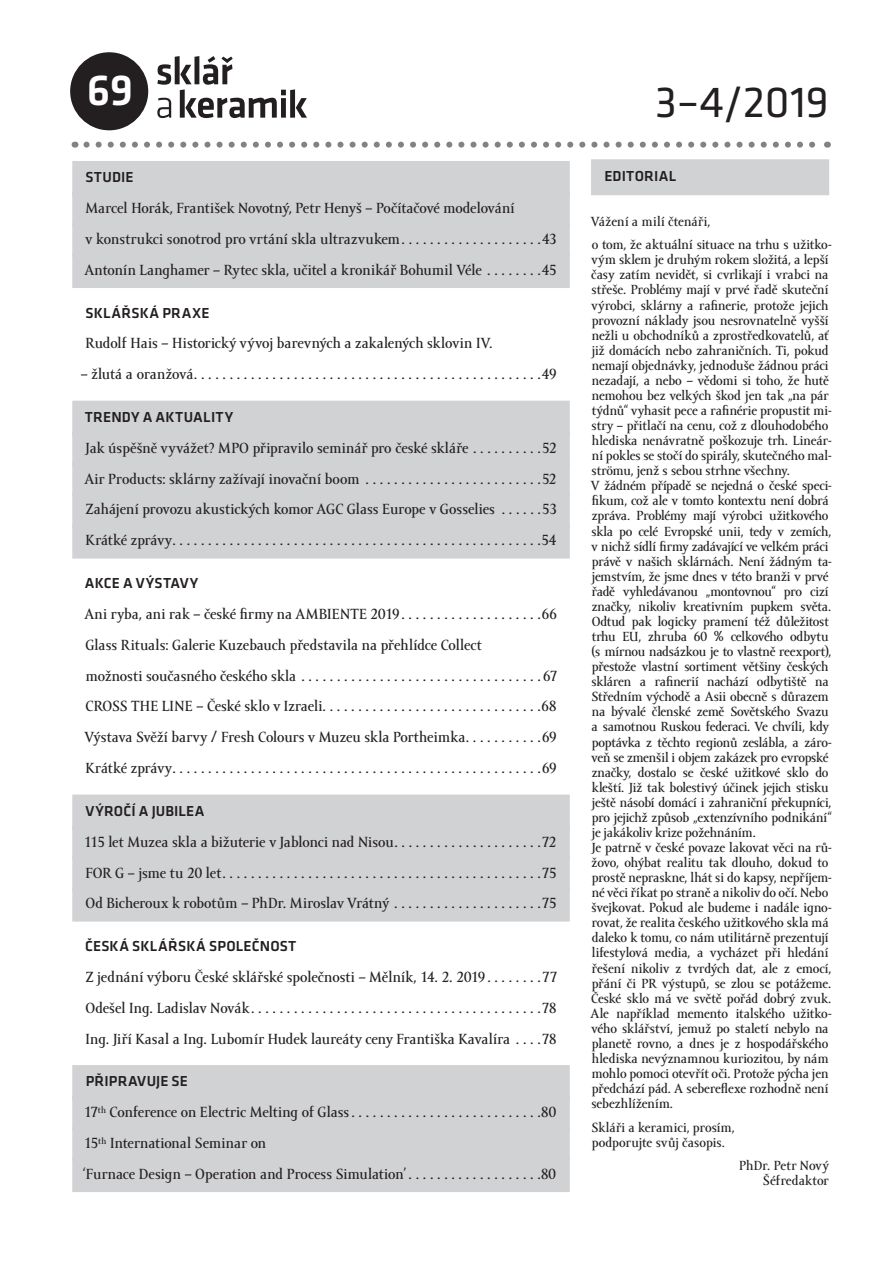
<style>
.page{position:relative;width:893px;height:1263px;background:#fff}
.page>*{position:absolute;margin:0;border:0;box-sizing:border-box;transform-origin:0 0}
.t1{font:45px "Klavika Basic";color:#231f20}
.t2{font:500 45px "Klavika Basic";color:#fff}
.t3{font:15px/30.9px "Amor Serif Text Pro";color:#231f20}
.t4{font:500 15px "Klavika Basic";letter-spacing:.015em;color:#231f20}
.t5{font:13.5px/15px "Amor Serif Text Pro";letter-spacing:-.01em;color:#231f20}
.t6{font:13.5px/15px "Amor Serif Text Pro";letter-spacing:.01em;color:#231f20}
</style>
<div class="page">
<div style="left:72px;top:161px;width:498px;height:36px;background:#d1d2d4"></div>
<div style="left:72px;top:192px;width:498px;height:34px;background:#d1d2d4"></div>
<div style="left:72px;top:223px;width:498px;height:34px;background:#d1d2d4"></div>
<div style="left:72px;top:254px;width:498px;height:34px;background:#d1d2d4"></div>
<div style="left:72px;top:401px;width:498px;height:36px;background:#d1d2d4"></div>
<div style="left:72px;top:431px;width:498px;height:35px;background:#d1d2d4"></div>
<div style="left:72px;top:462px;width:498px;height:35px;background:#d1d2d4"></div>
<div style="left:72px;top:493px;width:498px;height:35px;background:#d1d2d4"></div>
<div style="left:72px;top:524px;width:498px;height:34px;background:#d1d2d4"></div>
<div style="left:72px;top:794px;width:498px;height:36px;background:#d1d2d4"></div>
<div style="left:72px;top:825px;width:498px;height:35px;background:#d1d2d4"></div>
<div style="left:72px;top:856px;width:498px;height:35px;background:#d1d2d4"></div>
<div style="left:72px;top:887px;width:498px;height:34px;background:#d1d2d4"></div>
<div style="left:72px;top:1065px;width:498px;height:36px;background:#d1d2d4"></div>
<div style="left:72px;top:1096px;width:498px;height:34px;background:#d1d2d4"></div>
<div style="left:72px;top:1127px;width:498px;height:34px;background:#d1d2d4"></div>
<div style="left:72px;top:1157px;width:498px;height:35px;background:#d1d2d4"></div>
<div style="left:591px;top:159px;width:238px;height:36px;background:#d1d2d4"></div>
<svg style="left:86px;top:142px;width:730px;height:6px"></svg>
<svg style="left:157px;top:56px;width:150px;height:62px"></svg>
<div style="left:70px;top:52px;width:78px;height:78px;background:#231f20;border-radius:50%"></div>
<h1 class="t2" style="left:87px;top:73px;width:48px">69</h1>
<p class="t4" style="left:86px;top:171px;width:50px">STUDIE</p>
<p class="t3" style="left:85px;top:194px;width:473px">Marcel Horák, František Novotný, Petr Henyš – Počítačové modelování<br>v konstrukci sonotrod pro vrtání skla ultrazvukem . . . . . . . . . . . . . . . . . . . .43<br>Antonín Langhamer – Rytec skla, učitel a kronikář Bohumil Véle . . . . . . . .45</p>
<p class="t4" style="left:86px;top:307px;width:126px">SKLÁŘSKÁ PRAXE</p>
<p class="t3" style="left:86px;top:329px;width:408px">Rudolf Hais – Historický vývoj barevných a zakalených sklovin IV.</p>
<p class="t3" style="left:81px;top:360px;width:477px">– žlutá a oranžová . . . . . . . . . . . . . . . . . . . . . . . . . . . . . . . . . . . . . . . . . . . . . . . . .49</p>
<p class="t4" style="left:85px;top:411px;width:150px">TRENDY A AKTUALITY</p>
<p class="t3" style="left:85px;top:434px;width:473px;text-align:justify">Jak úspěšně vyvážet? MPO připravilo seminář pro české skláře . . . . . . . . . .52<br>Air Products: sklárny zažívají inovační boom . . . . . . . . . . . . . . . . . . . . . . . . .52<br>Zahájení provozu akustických komor AGC Glass Europe v Gosselies . . . . . .53<br>Krátké zprávy . . . . . . . . . . . . . . . . . . . . . . . . . . . . . . . . . . . . . . . . . . . . . . . . . . . .54</p>
<p class="t4" style="left:85px;top:577px;width:115px">AKCE A VÝSTAVY</p>
<p class="t3" style="left:85px;top:600px;width:474px">Ani ryba, ani rak – české firmy na AMBIENTE 2019 . . . . . . . . . . . . . . . . . . . .66<br>Glass Rituals: Galerie Kuzebauch představila na přehlídce Collect<br>možnosti současného českého skla . . . . . . . . . . . . . . . . . . . . . . . . . . . . . . . . . . 67<br>CROSS THE LINE – České sklo v Izraeli . . . . . . . . . . . . . . . . . . . . . . . . . . . . . . .68<br>Výstava Svěží barvy / Fresh Colours v Muzeu skla Portheimka . . . . . . . . . . .69<br>Krátké zprávy . . . . . . . . . . . . . . . . . . . . . . . . . . . . . . . . . . . . . . . . . . . . . . . . . . . .69</p>
<p class="t4" style="left:85px;top:805px;width:120px">VÝROČÍ A JUBILEA</p>
<p class="t3" style="left:84px;top:827px;width:474px;text-align:justify">115 let Muzea skla a bižuterie v Jablonci nad Nisou . . . . . . . . . . . . . . . . . . . . .72<br>FOR G – jsme tu 20 let . . . . . . . . . . . . . . . . . . . . . . . . . . . . . . . . . . . . . . . . . . . . .75<br>Od Bicheroux k robotům – PhDr. Miroslav Vrátný . . . . . . . . . . . . . . . . . . . . .75</p>
<p class="t4" style="left:85px;top:940px;width:213px">ČESKÁ SKLÁŘSKÁ SPOLEČNOST</p>
<p class="t3" style="left:85px;top:963px;width:473px;text-align:justify">Z jednání výboru České sklářské společnosti – Mělník, 14. 2. 2019 . . . . . . . .77<br>Odešel Ing. Ladislav Novák . . . . . . . . . . . . . . . . . . . . . . . . . . . . . . . . . . . . . . . . .78<br>Ing. Jiří Kasal a Ing. Lubomír Hudek laureáty ceny Františka Kavalíra . . . .78</p>
<p class="t4" style="left:86px;top:1075px;width:104px">PŘIPRAVUJE SE</p>
<p class="t3" style="left:83px;top:1098px;width:475px">17<sup>th</sup> Conference on Electric Melting of Glass . . . . . . . . . . . . . . . . . . . . . . . . . . .80<br>15<sup>th</sup> International Seminar on<br>‘Furnace Design – Operation and Process Simulation’ . . . . . . . . . . . . . . . . . . .80</p>
<h1 class="t1" style="left:655px;top:85px;width:175px">3–4/2019</h1>
<p class="t4" style="left:604px;top:170px;width:73px">EDITORIAL</p>
<p class="t6" style="left:591px;top:211px;width:242px;line-height:23.5px">Vážení a milí čtenáři,<br>o tom, že aktuální situace na trhu s užitko-</p>
<p class="t5" style="left:591px;top:253px;width:242px">vým sklem je druhým rokem složitá, a lepší časy zatím nevidět, si cvrlikají i vrabci na střeše. Problémy mají v prvé řadě skuteční výrobci, sklárny a rafinerie, protože jejich provozní náklady jsou nesrovnatelně vyšší nežli u obchodníků a zprostředkovatelů, ať již domácích nebo zahraničních. Ti, pokud nemají objednávky, jednoduše žádnou práci nezadají, a nebo – vědomi si toho, že hutě nemohou bez velkých škod jen tak „na pár týdnů“ vyhasit pece a rafinérie propustit mi&shy;stry – přitlačí na cenu, což z dlouhodobého hlediska nenávratně poškozuje trh. Lineár&shy;ní pokles se stočí do spirály, skutečného mal&shy;strömu, jenž s sebou strhne všechny.<br>V žádném případě se nejedná o české speci&shy;fikum, což ale v tomto kontextu není dobrá zpráva. Problémy mají výrobci užitkového skla po celé Evropské unii, tedy v zemích, v nichž sídlí firmy zadávající ve velkém práci právě v našich sklárnách. Není žádným ta&shy;jemstvím, že jsme dnes v této branži v prvé řadě vyhledávanou „montovnou“ pro cizí značky, nikoliv kreativním pupkem světa.<br>Odtud pak logicky pramení též důležitost trhu EU, zhruba 60 % celkového odbytu (s mírnou nadsázkou je to vlastně reexport), přestože vlastní sortiment většiny českých skláren a rafinerií nachází odbytiště na Středním východě a Asii obecně s důrazem na bývalé členské země Sovětského Svazu a samotnou Ruskou federaci. Ve chvíli, kdy poptávka z těchto regionů zeslábla, a záro&shy;veň se zmenšil i objem zakázek pro evropské značky, dostalo se české užitkové sklo do kleští. Již tak bolestivý účinek jejich stisku ještě násobí domácí i zahraniční překupníci, pro jejichž způsob „extenzívního podnikání“ je jakákoliv krize požehnáním.<br>Je patrně v české povaze lakovat věci na rů&shy;žovo, ohýbat realitu tak dlouho, dokud to prostě nepraskne, lhát si do kapsy, nepříjem&shy;né věci říkat po straně a nikoliv do očí. Nebo švejkovat. Pokud ale budeme i nadále igno&shy;rovat, že realita českého užitkového skla má daleko k tomu, co nám utilitárně prezentují lifestylová media, a vycházet při hledání řešení nikoliv z tvrdých dat, ale z emocí, přání či PR výstupů, se zlou se potážeme.<br>České sklo má ve světě pořád dobrý zvuk.<br>Ale například memento italského užitko&shy;vého sklářství, jemuž po staletí nebylo na planetě rovno, a dnes je z hospodářského hlediska nevýznamnou kuriozitou, by nám mohlo pomoci otevřít oči. Protože pýcha jen předchází pád. A sebereflexe rozhodně není sebezhlížením.</p>
<p class="t6" style="left:591px;top:1121px;width:145px">Skláři a keramici, prosím, podporujte svůj časopis.</p>
<p class="t6" style="left:739px;top:1159px;width:91px;text-align:right">PhDr. Petr Nový<br>Šéfredaktor</p>
</div>
